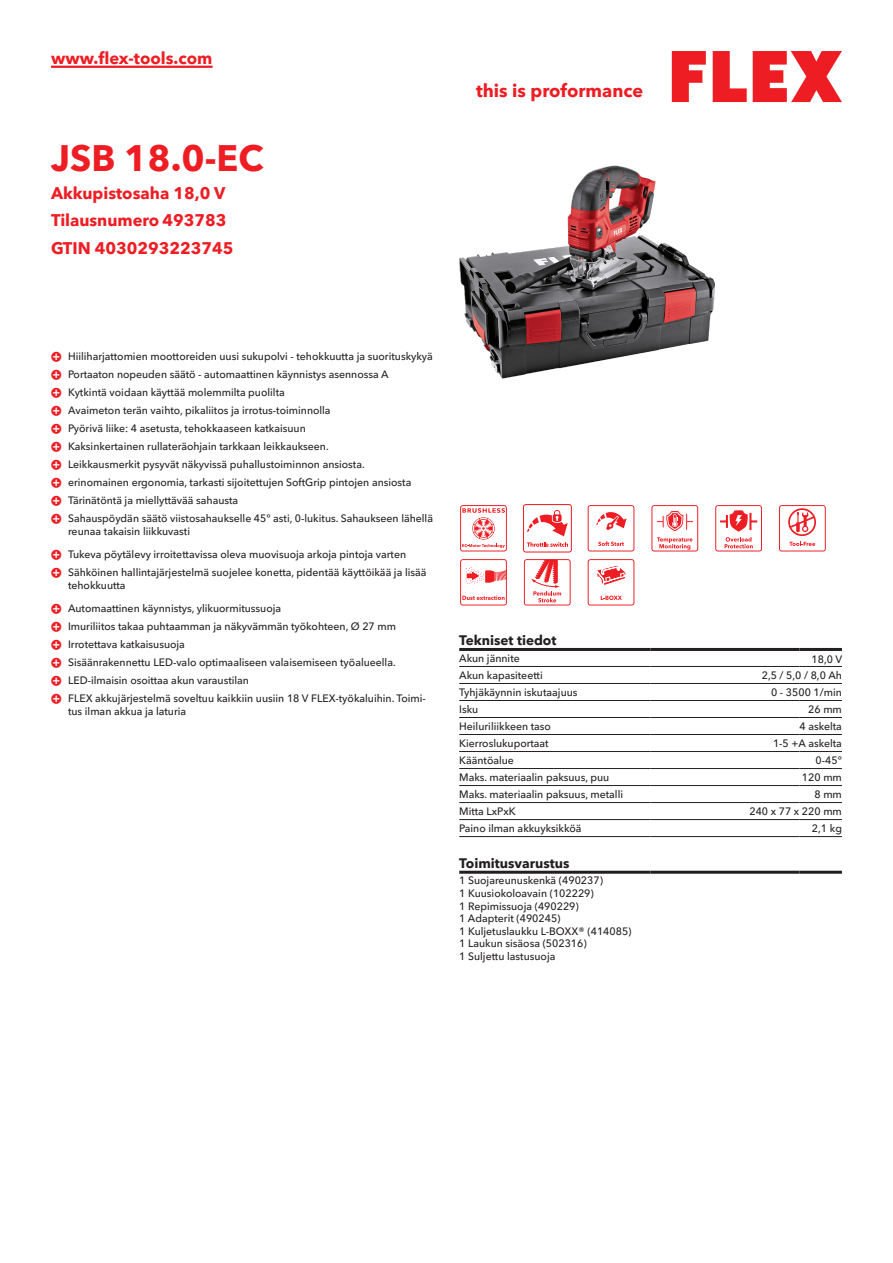
<style>
.page{position:relative;width:893px;height:1263px;background:#fff}
.page>*{position:absolute;margin:0;border:0;box-sizing:border-box;transform-origin:0 0}
.CB_AF_Product-name{font:700 36px "Avenir Next W1 G";color:#ee1d23}
.t1{font:700 18px "Avenir Next W1 G";color:#ee1d23}
.CB_AF_Order-number{font:700 16.5px "Avenir Next W1 G";color:#ee1d23}
.CB_AF_Product-short{font:700 16.5px "Avenir Next W1 G";color:#ee1d23}
.CB_AF_Table-headline{font:700 13.5px "Avenir Next W1 G";color:#231f20}
.CB_AF_Table-specific{font:500 10.5px/12.6px "Avenir Next W1 G";color:#231f20}
</style>
<div class="page">
<svg style="left:672px;top:51px;width:34px;height:51px"></svg>
<svg style="left:713px;top:51px;width:34px;height:51px"></svg>
<svg style="left:753px;top:51px;width:89px;height:51px"></svg>
<hr style="left:51px;top:66px;width:162px;height:2px;background:#ee1d23">
<img style="left:459px;top:165px;width:255px;height:214px">
<hr style="left:459px;top:666px;width:192px;height:1px;background:#231f20">
<hr style="left:651px;top:666px;width:148px;height:1px;background:#231f20">
<hr style="left:799px;top:666px;width:43px;height:1px;background:#231f20">
<hr style="left:459px;top:683px;width:192px;height:1px;background:#231f20">
<hr style="left:651px;top:683px;width:148px;height:1px;background:#231f20">
<hr style="left:799px;top:683px;width:43px;height:1px;background:#231f20">
<hr style="left:459px;top:700px;width:192px;height:1px;background:#231f20">
<hr style="left:651px;top:700px;width:148px;height:1px;background:#231f20">
<hr style="left:799px;top:700px;width:43px;height:1px;background:#231f20">
<hr style="left:459px;top:717px;width:192px;height:1px;background:#231f20">
<hr style="left:651px;top:717px;width:148px;height:1px;background:#231f20">
<hr style="left:799px;top:717px;width:43px;height:1px;background:#231f20">
<hr style="left:459px;top:734px;width:192px;height:1px;background:#231f20">
<hr style="left:651px;top:734px;width:148px;height:1px;background:#231f20">
<hr style="left:799px;top:734px;width:43px;height:1px;background:#231f20">
<hr style="left:459px;top:751px;width:192px;height:1px;background:#231f20">
<hr style="left:651px;top:751px;width:148px;height:1px;background:#231f20">
<hr style="left:799px;top:751px;width:43px;height:1px;background:#231f20">
<hr style="left:459px;top:768px;width:192px;height:1px;background:#231f20">
<hr style="left:651px;top:768px;width:148px;height:1px;background:#231f20">
<hr style="left:799px;top:768px;width:43px;height:1px;background:#231f20">
<hr style="left:459px;top:785px;width:192px;height:1px;background:#231f20">
<hr style="left:651px;top:785px;width:148px;height:1px;background:#231f20">
<hr style="left:799px;top:785px;width:43px;height:1px;background:#231f20">
<hr style="left:459px;top:802px;width:192px;height:1px;background:#231f20">
<hr style="left:651px;top:802px;width:148px;height:1px;background:#231f20">
<hr style="left:799px;top:802px;width:43px;height:1px;background:#231f20">
<hr style="left:459px;top:819px;width:192px;height:1px;background:#231f20">
<hr style="left:651px;top:819px;width:148px;height:1px;background:#231f20">
<hr style="left:799px;top:819px;width:43px;height:1px;background:#231f20">
<hr style="left:459px;top:836px;width:192px;height:1px;background:#231f20">
<hr style="left:651px;top:836px;width:148px;height:1px;background:#231f20">
<hr style="left:799px;top:836px;width:43px;height:1px;background:#231f20">
<hr style="left:459px;top:648px;width:192px;height:3px;background:#231f20">
<hr style="left:651px;top:648px;width:148px;height:3px;background:#231f20">
<hr style="left:799px;top:648px;width:43px;height:3px;background:#231f20">
<hr style="left:459px;top:871px;width:192px;height:3px;background:#231f20">
<hr style="left:651px;top:871px;width:148px;height:3px;background:#231f20">
<hr style="left:799px;top:871px;width:43px;height:3px;background:#231f20">
<svg style="left:460px;top:505px;width:47px;height:46px"></svg>
<svg style="left:523px;top:504px;width:49px;height:48px"></svg>
<svg style="left:588px;top:505px;width:46px;height:46px"></svg>
<svg style="left:651px;top:505px;width:47px;height:46px"></svg>
<svg style="left:715px;top:505px;width:47px;height:46px"></svg>
<svg style="left:779px;top:505px;width:47px;height:46px"></svg>
<svg style="left:460px;top:559px;width:47px;height:46px"></svg>
<svg style="left:524px;top:559px;width:47px;height:46px"></svg>
<svg style="left:588px;top:559px;width:46px;height:46px"></svg>
<h3 class="CB_AF_Order-number" style="left:51px;top:45px;width:163px">www.flex-tools.com</h3>
<p class="CB_AF_Product-name" style="left:51px;top:130px;width:214px">JSB 18.0-EC</p>
<p class="CB_AF_Product-short" style="left:51px;top:180px;width:176px">Akkupistosaha 18,0 V</p>
<p class="CB_AF_Order-number" style="left:51px;top:207px;width:177px">Tilausnumero 493783</p>
<p class="CB_AF_Order-number" style="left:51px;top:235px;width:184px">GTIN 4030293223745</p>
<h2 class="t1" style="left:476px;top:77px;width:169px">this is proformance</h2>
<p class="CB_AF_Table-specific" style="left:68px;top:349px;width:366px">Hiiliharjattomien moottoreiden uusi sukupolvi - tehokkuutta ja suorituskykyä</p>
<p class="CB_AF_Table-specific" style="left:68px;top:367px;width:322px">Portaaton nopeuden säätö - automaattinen käynnistys asennossa A</p>
<p class="CB_AF_Table-specific" style="left:68px;top:385px;width:218px">Kytkintä voidaan käyttää molemmilta puolilta</p>
<p class="CB_AF_Table-specific" style="left:68px;top:403px;width:264px">Avaimeton terän vaihto, pikaliitos ja irrotus-toiminnolla</p>
<p class="CB_AF_Table-specific" style="left:68px;top:421px;width:239px">Pyörivä liike: 4 asetusta, tehokkaaseen katkaisuun</p>
<p class="CB_AF_Table-specific" style="left:68px;top:439px;width:262px">Kaksinkertainen rullateräohjain tarkkaan leikkaukseen.</p>
<p class="CB_AF_Table-specific" style="left:68px;top:457px;width:298px">Leikkausmerkit pysyvät näkyvissä puhallustoiminnon ansiosta.</p>
<p class="CB_AF_Table-specific" style="left:68px;top:475px;width:345px">erinomainen ergonomia, tarkasti sijoitettujen SoftGrip pintojen ansiosta</p>
<p class="CB_AF_Table-specific" style="left:68px;top:493px;width:172px">Tärinätöntä ja miellyttävää sahausta</p>
<p class="CB_AF_Table-specific" style="left:68px;top:511px;width:366px">Sahauspöydän säätö viistosahaukselle 45° asti, 0-lukitus. Sahaukseen lähellä reunaa takaisin liikkuvasti</p>
<p class="CB_AF_Table-specific" style="left:68px;top:547px;width:340px">Tukeva pöytälevy irroitettavissa oleva muovisuoja arkoja pintoja varten</p>
<p class="CB_AF_Table-specific" style="left:68px;top:565px;width:360px">Sähköinen hallintajärjestelmä suojelee konetta, pidentää käyttöikää ja lisää tehokkuutta</p>
<p class="CB_AF_Table-specific" style="left:68px;top:601px;width:215px">Automaattinen käynnistys, ylikuormitussuoja</p>
<p class="CB_AF_Table-specific" style="left:68px;top:619px;width:330px">Imuriliitos takaa puhtaamman ja näkyvämmän työkohteen, Ø 27 mm</p>
<p class="CB_AF_Table-specific" style="left:68px;top:637px;width:118px">Irrotettava katkaisusuoja</p>
<p class="CB_AF_Table-specific" style="left:68px;top:655px;width:329px">Sisäänrakennettu LED-valo optimaaliseen valaisemiseen työalueella.</p>
<p class="CB_AF_Table-specific" style="left:68px;top:673px;width:183px">LED-ilmaisin osoittaa akun varaustilan</p>
<p class="CB_AF_Table-specific" style="left:68px;top:691px;width:359px">FLEX akkujärjestelmä soveltuu kaikkiin uusiin 18 V FLEX-työkaluihin. Toimi&shy;tus ilman akkua ja laturia</p>
<p class="CB_AF_Table-headline" style="left:459px;top:630px;width:99px">Tekniset tiedot</p>
<p class="CB_AF_Table-specific" style="left:459px;top:651px;width:62px">Akun jännite</p>
<p class="CB_AF_Table-specific" style="left:811px;top:652px;width:32px">18,0 V</p>
<p class="CB_AF_Table-specific" style="left:459px;top:668px;width:85px">Akun kapasiteetti</p>
<p class="CB_AF_Table-specific" style="left:762px;top:668px;width:82px">2,5 / 5,0 / 8,0 Ah</p>
<p class="CB_AF_Table-specific" style="left:459px;top:685px;width:120px">Tyhjäkäynnin iskutaajuus</p>
<p class="CB_AF_Table-specific" style="left:771px;top:685px;width:72px">0 - 3500 1/min</p>
<p class="CB_AF_Table-specific" style="left:459px;top:702px;width:21px">Isku</p>
<p class="CB_AF_Table-specific" style="left:808px;top:702px;width:35px">26 mm</p>
<p class="CB_AF_Table-specific" style="left:459px;top:719px;width:93px">Heiluriliikkeen taso</p>
<p class="CB_AF_Table-specific" style="left:799px;top:719px;width:44px">4 askelta</p>
<p class="CB_AF_Table-specific" style="left:459px;top:736px;width:91px">Kierroslukuportaat</p>
<p class="CB_AF_Table-specific" style="left:773px;top:736px;width:70px">1-5 +A askelta</p>
<p class="CB_AF_Table-specific" style="left:459px;top:753px;width:56px">Kääntöalue</p>
<p class="CB_AF_Table-specific" style="left:816px;top:753px;width:28px">0-45°</p>
<p class="CB_AF_Table-specific" style="left:459px;top:770px;width:152px">Maks. materiaalin paksuus, puu</p>
<p class="CB_AF_Table-specific" style="left:802px;top:770px;width:41px">120 mm</p>
<p class="CB_AF_Table-specific" style="left:459px;top:787px;width:165px">Maks. materiaalin paksuus, metalli</p>
<p class="CB_AF_Table-specific" style="left:814px;top:787px;width:29px">8 mm</p>
<p class="CB_AF_Table-specific" style="left:459px;top:804px;width:58px">Mitta LxPxK</p>
<p class="CB_AF_Table-specific" style="left:749px;top:804px;width:94px">240 x 77 x 220 mm</p>
<p class="CB_AF_Table-specific" style="left:459px;top:821px;width:124px">Paino ilman akkuyksikköä</p>
<p class="CB_AF_Table-specific" style="left:812px;top:821px;width:32px">2,1 kg</p>
<p class="CB_AF_Table-headline" style="left:459px;top:852px;width:112px">Toimitusvarustus</p>
<p class="CB_AF_Table-specific" style="left:459px;top:873px;width:174px">1 Suojareunuskenkä (490237)<br>1 Kuusiokoloavain (102229)<br>1 Repimissuoja (490229)<br>1 Adapterit (490245)<br>1 Kuljetuslaukku L-BOXX® (414085)<br>1 Laukun sisäosa (502316)<br>1 Suljettu lastusuoja</p>
</div>
